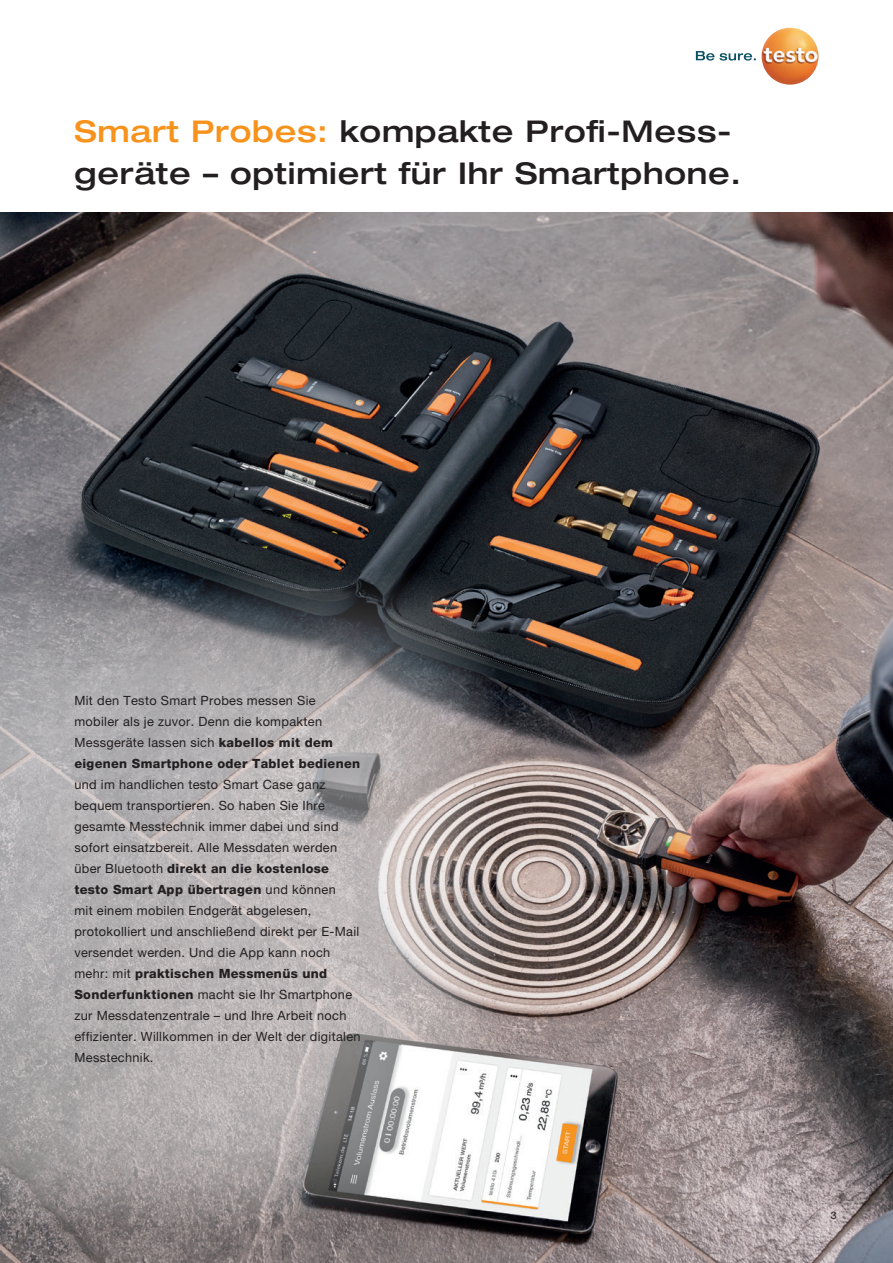
<style>
.page{position:relative;width:893px;height:1263px;background:#fff}
.page>*{position:absolute;margin:0;border:0;box-sizing:border-box;transform-origin:0 0}
.t1{font:500 expanded 30px/42px "Helvetica Neue LTW1 G";letter-spacing:.025em;color:#231f20}
.t2{font:12.75px/21px "Helvetica Neue LTW1 G";letter-spacing:.025em;color:#231f20}
.t3{font:10.5px "Helvetica Neue LTW1 G";color:#231f20}
.s1{color:#f7931d}
.s2{font-weight:800}
</style>
<div class="page">
<svg style="left:696px;top:51px;width:60px;height:10px"></svg>
<img style="left:761px;top:28px;width:58px;height:57px;border-radius:29px">
<img style="left:0;top:213px;width:893px;height:1050px">
<svg style="left:0;top:570px;width:497px;height:656px;background:#a4a1a2"></svg>
<h1 class="t1" style="left:74px;top:109px;width:668px"><span class="s1">Smart Probes:</span> kompakte Profi-Mess&shy;geräte – optimiert für Ihr Smartphone.</h1>
<p class="t2" style="left:74px;top:690px;width:287px">Mit den Testo Smart Probes messen Sie mobiler als je zuvor. Denn die kompakten Messgeräte lassen sich <span class="s2">kabellos mit dem eigenen Smartphone oder Tablet bedienen</span></p>
<p class="t2" style="left:74px;top:774px;width:288px">und im handlichen testo Smart Case ganz bequem transportieren. So haben Sie Ihre gesamte Messtechnik immer dabei und sind sofort einsatzbereit. Alle Messdaten werden über Bluetooth <span class="s2">direkt an die kostenlose testo Smart App übertragen</span> und können<br>mit einem mobilen Endgerät abgelesen, protokolliert und anschließend direkt per E-Mail versendet werden. Und die App kann noch mehr: mit <span class="s2">praktischen Messmenüs und Sonderfunktionen</span> macht sie Ihr Smartphone zur Messdatenzentrale – und Ihre Arbeit noch effizienter. Willkommen in der Welt der digitalen Messtechnik.</p>
<p class="t3" style="left:831px;top:1209px;width:7px">3</p>
</div>
